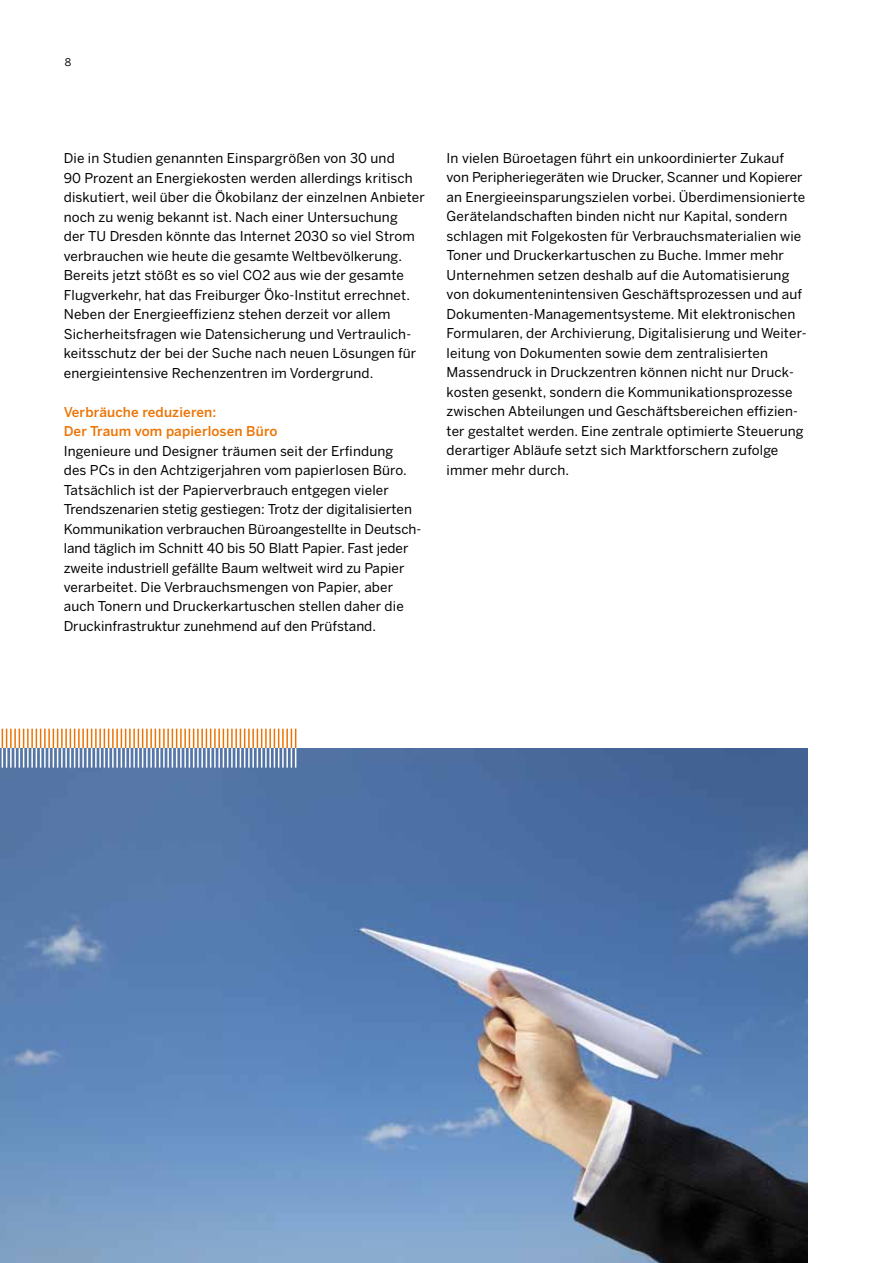
<style>
.page{position:relative;width:893px;height:1263px;background:#fff}
.page>*{position:absolute;margin:0;border:0;box-sizing:border-box;transform-origin:0 0}
.t1{font:13.5px/19.5px "Benton Sans";letter-spacing:.01em;color:#000}
.t2{font:500 13.5px/19.5px "Benton Sans";letter-spacing:.01em;color:#ec7405}
.t3{font:10.5px "Benton Sans";color:#000}
</style>
<div class="page">
<img style="left:0;top:748px;width:808px;height:515px">
<svg style="left:2px;top:729px;width:294px;height:39px"></svg>
<p class="t3" style="left:65px;top:56px;width:8px">8</p>
<p class="t1" style="left:64px;top:148px;width:363px">Die in Studien genannten Einspargrößen von 30 und<br>90 Prozent an Energiekosten werden allerdings kritisch diskutiert, weil über die Ökobilanz der einzelnen Anbieter noch zu wenig bekannt ist. Nach einer Untersuchung<br>der TU Dresden könnte das Internet 2030 so viel Strom verbrauchen wie heute die gesamte Weltbevölkerung.<br>Bereits jetzt stößt es so viel CO2 aus wie der gesamte Flugverkehr, hat das Freiburger Öko-Institut errechnet.<br>Neben der Energieeffizienz stehen derzeit vor allem Sicherheitsfragen wie Datensicherung und Vertraulich&shy;keitsschutz der bei der Suche nach neuen Lösungen für energieintensive Rechenzentren im Vordergrund.</p>
<p class="t2" style="left:64px;top:402px;width:215px">Verbräuche reduzieren:<br>Der Traum vom papierlosen Büro</p>
<p class="t1" style="left:64px;top:441px;width:359px">Ingenieure und Designer träumen seit der Erfindung<br>des PCs in den Achtzigerjahren vom papierlosen Büro.<br>Tatsächlich ist der Papierverbrauch entgegen vieler Trendszenarien stetig gestiegen: Trotz der digitalisierten Kommunikation verbrauchen Büroangestellte in Deutsch&shy;land täglich im Schnitt 40 bis 50 Blatt Papier. Fast jeder zweite industriell gefällte Baum weltweit wird zu Papier verarbeitet. Die Verbrauchsmengen von Papier, aber auch Tonern und Druckerkartuschen stellen daher die Druckinfrastruktur zunehmend auf den Prüfstand.</p>
<p class="t1" style="left:447px;top:148px;width:361px">In vielen Büroetagen führt ein unkoordinierter Zukauf von Peripheriegeräten wie Drucker, Scanner und Kopierer an Energieeinsparungszielen vorbei. Überdimensionierte Gerätelandschaften binden nicht nur Kapital, sondern schlagen mit Folgekosten für Verbrauchsmaterialien wie Toner und Druckerkartuschen zu Buche. Immer mehr Unternehmen setzen deshalb auf die Automatisierung von dokumentenintensiven Geschäftsprozessen und auf Dokumenten-Managementsysteme. Mit elektronischen Formularen, der Archivierung, Digitalisierung und Weiter&shy;leitung von Dokumenten sowie dem zentralisierten Massendruck in Druckzentren können nicht nur Druck&shy;kosten gesenkt, sondern die Kommunikationsprozesse zwischen Abteilungen und Geschäftsbereichen effizien&shy;ter gestaltet werden. Eine zentrale optimierte Steuerung derartiger Abläufe setzt sich Marktforschern zufolge immer mehr durch.</p>
</div>
